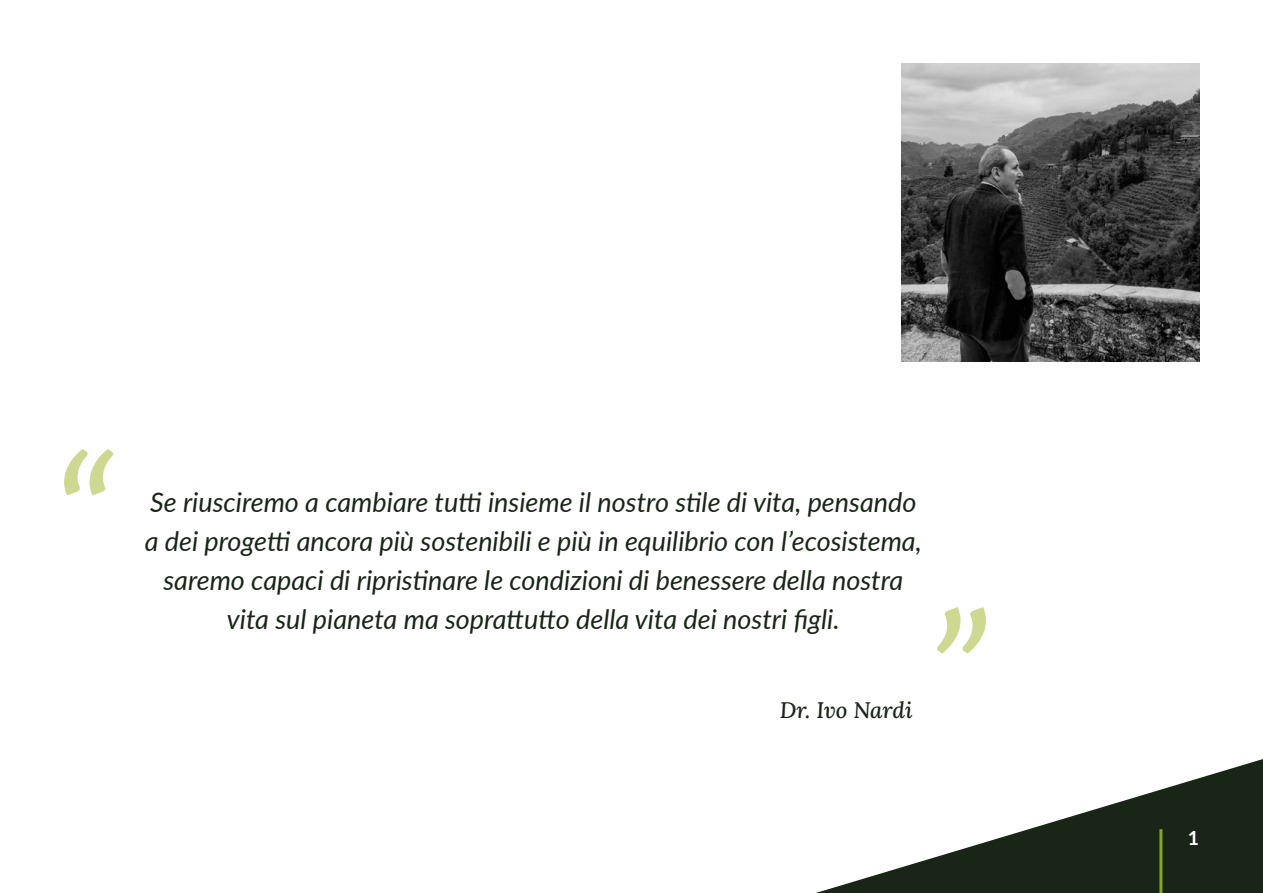
<style>
.page{position:relative;width:1263px;height:893px;background:#fff}
.page>*{position:absolute;margin:0;border:0;box-sizing:border-box;transform-origin:0 0}
.t1{font:italic 27px/39px "Lato";color:#182517;text-align:center}
.t2{font:italic 22.5px "Lora";color:#182517}
.t3{font:700 19.5px "Lato";color:#fff}
</style>
<div class="page">
<svg style="left:816px;top:759px;width:447px;height:134px"></svg>
<hr style="left:1159px;top:829px;width:3px;height:64px;background:#83a629">
<svg style="left:64px;top:449px;width:49px;height:46px"></svg>
<svg style="left:937px;top:607px;width:49px;height:46px"></svg>
<img style="left:901px;top:64px;width:298px;height:297px">
<p class="t1" style="left:145px;top:481px;width:778px">Se riusciremo a cambiare tutti insieme il nostro stile di vita, pensando a dei progetti ancora più sostenibili e più in equilibrio con l’ecosistema, saremo capaci di ripristinare le condizioni di benessere della nostra vita sul pianeta ma soprattutto della vita dei nostri figli.</p>
<p class="t2" style="left:780px;top:694px;width:134px">Dr. Ivo Nardi</p>
<p class="t3" style="left:1188px;top:823px;width:13px">1</p>
</div>
